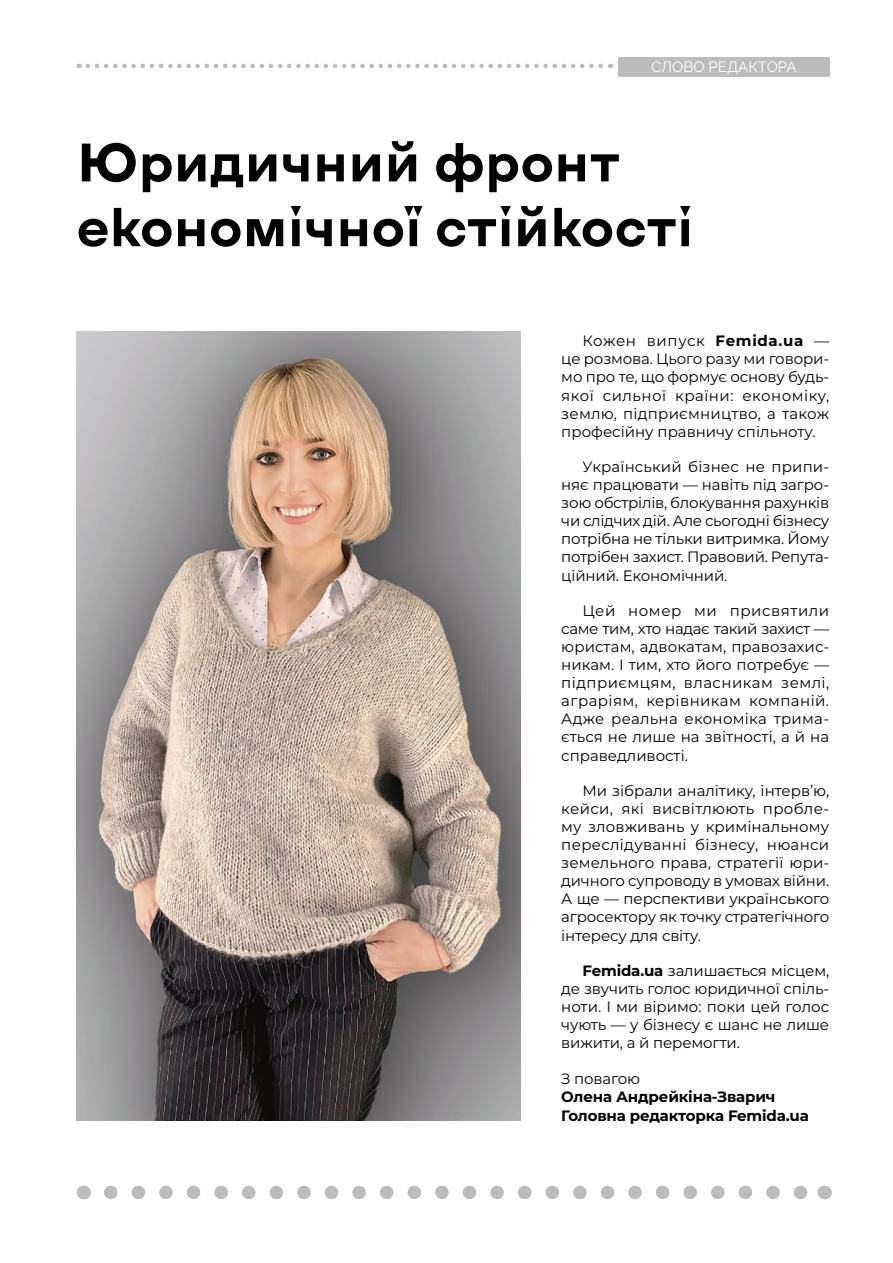
<style>
.page{position:relative;width:893px;height:1263px;background:#fff}
.page>*{position:absolute;margin:0;border:0;box-sizing:border-box;transform-origin:0 0}
.Заголовок{font:700 54px "Kyiv Type Sans";color:#000}
.Text{font:15px/18.1px "Montserrat";letter-spacing:-.01em;color:#000;text-align:justify}
.Text-2{font:700 15px "Montserrat";letter-spacing:-.01em;color:#000}
.t1{font:15px "Raleway";color:#fff}
.s1{font-weight:700}
</style>
<div class="page">
<img style="left:77px;top:332px;width:444px;height:788px">
<svg style="left:111px;top:1186px;width:697px;height:13px"></svg>
<svg style="left:83px;top:1186px;width:1px;height:13px"></svg>
<svg style="left:824px;top:1186px;width:1px;height:13px"></svg>
<div style="left:618px;top:57px;width:211px;height:20px;background:#bcbcbc"></div>
<svg style="left:88px;top:64px;width:523px;height:4px"></svg>
<p class="t1" style="left:651px;top:55px;width:147px">СЛОВО РЕДАКТОРА</p>
<p class="Заголовок" style="left:77px;top:126px;width:545px">Юридичний фронт</p>
<p class="Заголовок" style="left:77px;top:191px;width:618px">економічної стійкості</p>
<p class="Text" style="left:561px;top:333px;width:269px;text-indent:21px">Кожен випуск <span class="s1">Femida.ua</span> — це розмова. Цього разу ми говори&shy;мо про те, що формує основу будь&shy;якої сильної країни: економіку, землю, підприємництво, а також професійну правничу спільноту.</p>
<p class="Text" style="left:561px;top:459px;width:269px;text-indent:21px">Український бізнес не припи&shy;няє працювати — навіть під загро&shy;зою обстрілів, блокування рахунків чи слідчих дій. Але сьогодні бізнесу потрібна не тільки витримка. Йому потрібен захист. Правовий. Репута&shy;ційний. Економічний.</p>
<p class="Text" style="left:561px;top:602px;width:269px;text-indent:21px">Цей номер ми присвятили саме тим, хто надає такий захист — юристам, адвокатам, правозахис&shy;никам. І тим, хто його потребує — підприємцям, власникам землі, аграріям, керівникам компаній.<br>Адже реальна економіка трима&shy;ється не лише на звітності, а й на справедливості.</p>
<p class="Text" style="left:561px;top:782px;width:269px;text-indent:21px">Ми зібрали аналітику, інтерв’ю, кейси, які висвітлюють пробле&shy;му зловживань у кримінальному переслідуванні бізнесу, нюанси земельного права, стратегії юри&shy;дичного супроводу в умовах війни.<br>А ще — перспективи українського агросектору як точку стратегічного інтересу для світу.</p>
<p class="Text" style="left:561px;top:962px;width:269px;text-indent:21px"><span class="s1">Femida.ua</span> залишається місцем, де звучить голос юридичної спіль&shy;ноти. І ми віримо: поки цей голос чують — у бізнесу є шанс не лише вижити, а й перемогти.</p>
<p class="Text" style="left:561px;top:1071px;width:80px">З повагою</p>
<p class="Text-2" style="left:561px;top:1086px;width:216px">Олена Андрейкіна-Зварич</p>
<p class="Text-2" style="left:561px;top:1104px;width:249px">Головна редакторка Femida.ua</p>
</div>
